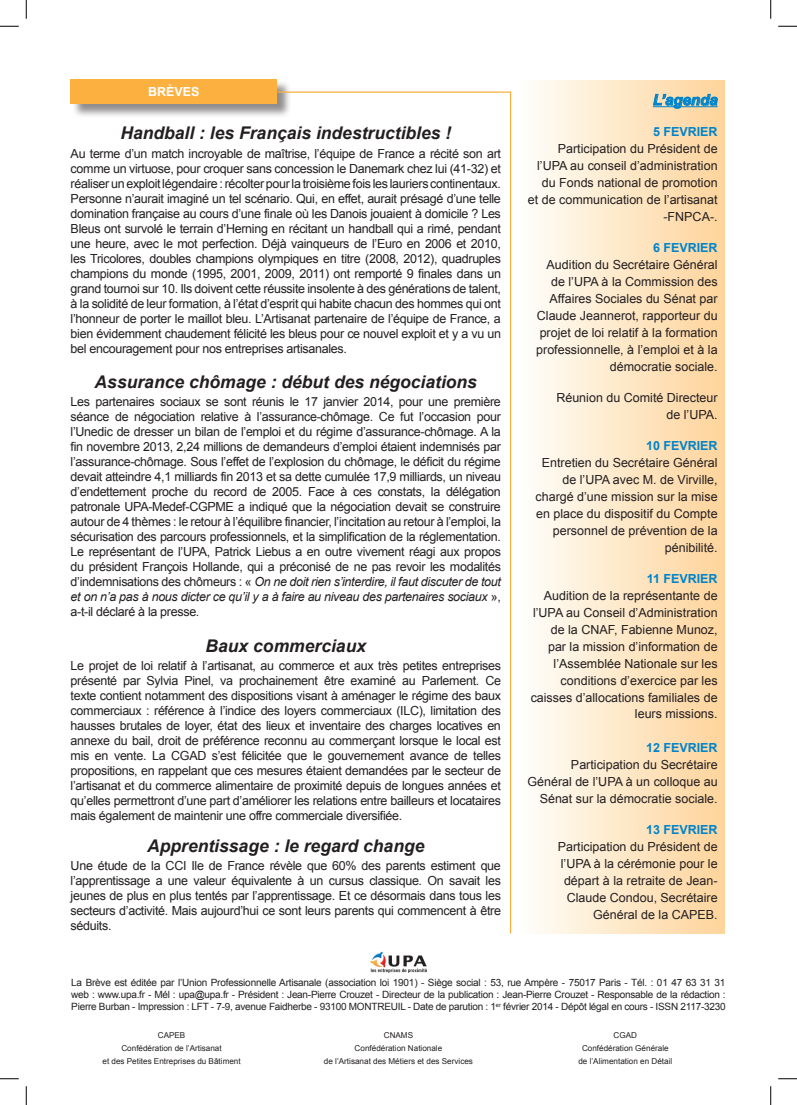
<style>
.page{position:relative;width:797px;height:1105px;background:#fff}
.page>*{position:absolute;margin:0;border:0;box-sizing:border-box;transform-origin:0 0}
.t1{font:italic 700 17.5px "Arial";color:#231f20}
.t2{font:italic 700 15px "Arial";color:#0084ca}
.t3{font:12.5px/15px "Arial";color:#231f20;text-align:right}
.t4{font:700 12.5px "Arial";color:#0084ca}
.t5{font:700 12.5px "Arial";color:#fff}
.t6{font:10px/12px "Arial";letter-spacing:-.025em;color:#231f20;text-align:justify}
.t7{font:8.12px/13.2px "Arial";color:#231f20;text-align:center}
.s1{font-style:italic}
</style>
<div class="page">
<div style="left:71px;top:80px;width:220px;height:38px;background:#231f20;opacity:.51"></div>
<div style="left:71px;top:79px;width:206px;height:25px;background:#fbb03f"></div>
<hr style="left:277px;top:91px;width:233px;height:2px;background:#fbb03f">
<hr style="left:510px;top:91px;width:1px;height:842px;background:#fbb03f">
<img style="left:371px;top:951px;width:55px;height:22px">
<div style="left:520px;top:80px;width:204px;height:853px;background:linear-gradient(to right,#fefefb,#fed49a)"></div>
<svg style="left:653px;top:94px;width:64px;height:15px"></svg>
<svg style="left:0;top:25px;width:19px;height:2px"></svg>
<svg style="left:778px;top:25px;width:19px;height:2px"></svg>
<svg style="left:0;top:1078px;width:19px;height:1px"></svg>
<svg style="left:778px;top:1078px;width:19px;height:1px"></svg>
<svg style="left:25px;top:0;width:2px;height:19px"></svg>
<svg style="left:25px;top:1086px;width:2px;height:19px"></svg>
<svg style="left:770px;top:0;width:1px;height:19px"></svg>
<svg style="left:770px;top:1086px;width:1px;height:19px"></svg>
<p class="t5" style="left:148px;top:85px;width:52px">BRÈVES</p>
<h1 class="t1" style="left:120px;top:123px;width:332px">Handball : les Français indestructibles !</h1>
<p class="t3" style="left:71px;top:146px;width:432px;text-align:justify">Au terme d’un match incroyable de maîtrise, l’équipe de France a récité son art comme un virtuose, pour croquer sans concession le Danemark chez lui (41-32) et réaliser un exploit légendaire : récolter pour la troisième fois les lauriers continentaux.<br>Personne n’aurait imaginé un tel scénario. Qui, en effet, aurait présagé d’une telle domination française au cours d’une finale où les Danois jouaient à domicile ? Les Bleus ont survolé le terrain d’Herning en récitant un handball qui a rimé, pendant une heure, avec le mot perfection. Déjà vainqueurs de l’Euro en 2006 et 2010, les Tricolores, doubles champions olympiques en titre (2008, 2012), quadruples champions du monde (1995, 2001, 2009, 2011) ont remporté 9 finales dans un grand tournoi sur 10. Ils doivent cette réussite insolente à des générations de talent, à la solidité de leur formation, à l’état d’esprit qui habite chacun des hommes qui ont l’honneur de porter le maillot bleu. L’Artisanat partenaire de l’équipe de France, a bien évidemment chaudement félicité les bleus pour ce nouvel exploit et y a vu un bel encouragement pour nos entreprises artisanales.</p>
<h1 class="t1" style="left:95px;top:372px;width:384px">Assurance chômage : début des négociations</h1>
<p class="t3" style="left:71px;top:394px;width:432px;text-align:justify">Les partenaires sociaux se sont réunis le 17 janvier 2014, pour une première séance de négociation relative à l’assurance-chômage. Ce fut l’occasion pour l’Unedic de dresser un bilan de l’emploi et du régime d’assurance-chômage. A la fin novembre 2013, 2,24 millions de demandeurs d’emploi étaient indemnisés par l’assurance-chômage. Sous l’effet de l’explosion du chômage, le déficit du régime devait atteindre 4,1 milliards fin 2013 et sa dette cumulée 17,9 milliards, un niveau d’endettement proche du record de 2005. Face à ces constats, la délégation patronale UPA-Medef-CGPME a indiqué que la négociation devait se construire autour de 4 thèmes : le retour à l’équilibre financier, l’incitation au retour à l’emploi, la sécurisation des parcours professionnels, et la simplification de la réglementation.<br>Le représentant de l’UPA, Patrick Liebus a en outre vivement réagi aux propos du président François Hollande, qui a préconisé de ne pas revoir les modalités d’indemnisations des chômeurs : « <span class="s1">On ne doit rien s’interdire, il faut discuter de tout et on n’a pas à nous dicter ce qu’il y a à faire au niveau des partenaires sociaux</span> », a-t-il déclaré à la presse.</p>
<h1 class="t1" style="left:205px;top:636px;width:162px">Baux commerciaux</h1>
<p class="t3" style="left:71px;top:658px;width:432px;text-align:justify">Le projet de loi relatif à l’artisanat, au commerce et aux très petites entreprises présenté par Sylvia Pinel, va prochainement être examiné au Parlement. Ce texte contient notamment des dispositions visant à aménager le régime des baux commerciaux : référence à l’indice des loyers commerciaux (ILC), limitation des hausses brutales de loyer, état des lieux et inventaire des charges locatives en annexe du bail, droit de préférence reconnu au commerçant lorsque le local est mis en vente. La CGAD s’est félicitée que le gouvernement avance de telles propositions, en rappelant que ces mesures étaient demandées par le secteur de l’artisanat et du commerce alimentaire de proximité depuis de longues années et qu’elles permettront d’une part d’améliorer les relations entre bailleurs et locataires mais également de maintenir une offre commerciale diversifiée.</p>
<h1 class="t1" style="left:147px;top:836px;width:279px">Apprentissage : le regard change</h1>
<p class="t3" style="left:71px;top:858px;width:432px;text-align:justify">Une étude de la CCI Ile de France révèle que 60% des parents estiment que l’apprentissage a une valeur équivalente à un cursus classique. On savait les jeunes de plus en plus tentés par l’apprentissage. Et ce désormais dans tous les secteurs d’activité. Mais aujourd’hui ce sont leurs parents qui commencent à être séduits.</p>
<p class="t2" style="left:653px;top:91px;width:66px">L’agenda</p>
<p class="t4" style="left:653px;top:125px;width:20px">5 FEVR</p>
<p class="t4" style="left:696px;top:125px;width:13px">IER</p>
<p class="t3" style="left:528px;top:140px;width:191px;line-height:17px">Participation du Président de l’UPA au conseil d’administration du Fonds national de promotion<br>et de communication de l’artisanat -FNPCA-.</p>
<p class="t4" style="left:653px;top:241px;width:20px">6 FEVR</p>
<p class="t4" style="left:696px;top:241px;width:13px">IER</p>
<p class="t3" style="left:536px;top:256px;width:183px;line-height:17px">Audition du Secrétaire Général de l’UPA à la Commission des<br>Affaires Sociales du Sénat par<br>Claude Jeannerot, rapporteur du projet de loi relatif à la formation professionnelle, à l’emploi et à la démocratie sociale.</p>
<p class="t3" style="left:556px;top:389px;width:163px;line-height:17px">Réunion du Comité Directeur de l’UPA.</p>
<p class="t4" style="left:646px;top:439px;width:27px">10 FEVR</p>
<p class="t4" style="left:696px;top:439px;width:13px">IER</p>
<p class="t3" style="left:535px;top:454px;width:184px;line-height:17px">Entretien du Secrétaire Général de l’UPA avec M. de Virville, chargé d’une mission sur la mise en place du dispositif du Compte personnel de prévention de la pénibilité.</p>
<p class="t4" style="left:646px;top:571px;width:26px">11 FEVR</p>
<p class="t4" style="left:696px;top:571px;width:13px">IER</p>
<p class="t3" style="left:530px;top:587px;width:188px;line-height:17px">Audition de la représentante de l’UPA au Conseil d’Administration de la CNAF, Fabienne Munoz, par la mission d’information de l’Assemblée Nationale sur les conditions d’exercice par les caisses d’allocations familiales de leurs missions.</p>
<p class="t4" style="left:646px;top:741px;width:27px">12 FEVR</p>
<p class="t4" style="left:696px;top:741px;width:13px">IER</p>
<p class="t3" style="left:527px;top:756px;width:192px;line-height:17px">Participation du Secrétaire<br>Général de l’UPA à un colloque au<br>Sénat sur la démocratie sociale.</p>
<p class="t4" style="left:646px;top:823px;width:27px">13 FEVR</p>
<p class="t4" style="left:696px;top:823px;width:13px">IER</p>
<p class="t3" style="left:557px;top:838px;width:161px;line-height:17px">Participation du Président de l’UPA à la cérémonie pour le départ à la retraite de Jean-<br>Claude Condou, Secrétaire<br>Général de la CAPEB.</p>
<p class="t6" style="left:71px;top:977px;width:656px">La Brève est éditée par l’Union Professionnelle Artisanale (association loi 1901) - Siège social : 53, rue Ampère - 75017 Paris - Tél. : 01 47 63 31 31 web : www.upa.fr - Mél : upa@upa.fr - Président : Jean-Pierre Crouzet - Directeur de la publication : Jean-Pierre Crouzet - Responsable de la rédaction :<br>Pierre Burban - Impression : LFT - 7-9, avenue Faidherbe - 93100 MONTREUIL - Date de parution : 1<sup>er</sup> février 2014 - Dépôt légal en cours - ISSN 2117-3230</p>
<p class="t7" style="left:102px;top:1028px;width:140px">CAPEB<br>Confédération de l’Artisanat<br>et des Petites Entreprises du Bâtiment</p>
<p class="t7" style="left:324px;top:1028px;width:151px">CNAMS<br>Confédération Nationale<br>de l’Artisanat des Métiers et des Services</p>
<p class="t7" style="left:578px;top:1028px;width:95px">CGAD<br>Confédération Générale de l’Alimentation en Détail</p>
</div>
